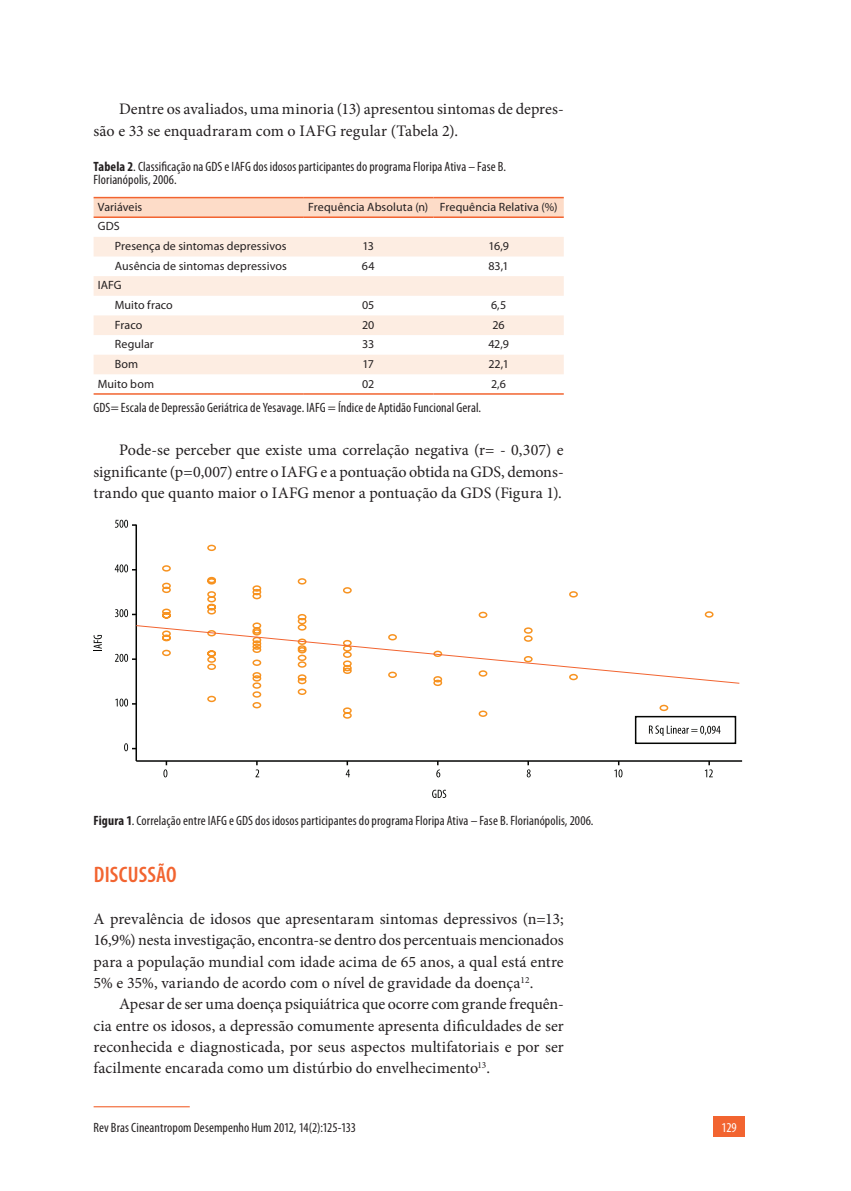
<style>
.page{position:relative;width:851px;height:1191px;background:#fff}
.page>*{position:absolute;margin:0;border:0;box-sizing:border-box;transform-origin:0 0}
.t1{font:600 condensed 22.5px "Myriad Pro";letter-spacing:.01em;color:#f26430}
.t2{font:16.05px/21.3px "Minion Pro";color:#231f20;text-align:justify}
.t3{font:condensed 13.5px/13.5px "Myriad Pro";letter-spacing:.01em;color:#231f20}
.t4{font:condensed 13.5px "Myriad Pro";color:#fff}
.t5{font:12px/19.6px "Myriad Pro";letter-spacing:.005em;color:#231f20}
.s1{font-weight:700}
</style>
<div class="page">
<hr style="left:94px;top:1106px;width:96px;height:1px;background:#f26430">
<div style="left:713px;top:1116px;width:31px;height:20px;background:#f26430"></div>
<div style="left:94px;top:198px;width:469px;height:18px;background:#fddcc8"></div>
<svg style="left:94px;top:237px;width:469px;height:137px;fill:#fdede2"></svg>
<hr style="left:94px;top:393px;width:209px;height:2px;background:#f26430">
<hr style="left:303px;top:393px;width:130px;height:2px;background:#f26430">
<hr style="left:433px;top:393px;width:130px;height:2px;background:#f26430">
<hr style="left:94px;top:197px;width:209px;height:1px;background:#f26430">
<hr style="left:303px;top:197px;width:130px;height:1px;background:#f26430">
<hr style="left:433px;top:197px;width:130px;height:1px;background:#f26430">
<hr style="left:94px;top:216px;width:209px;height:2px;background:#f26430">
<hr style="left:303px;top:216px;width:130px;height:2px;background:#f26430">
<hr style="left:433px;top:216px;width:130px;height:2px;background:#f26430">
<hr style="left:136px;top:760px;width:606px;height:1px;background:#040503">
<svg style="left:432px;top:789px;width:14px;height:9px"></svg>
<svg style="left:614px;top:761px;width:8px;height:16px"></svg>
<svg style="left:526px;top:761px;width:4px;height:16px"></svg>
<svg style="left:436px;top:761px;width:4px;height:16px"></svg>
<svg style="left:345px;top:761px;width:5px;height:16px"></svg>
<svg style="left:255px;top:761px;width:4px;height:16px"></svg>
<svg style="left:163px;top:761px;width:4px;height:16px"></svg>
<svg style="left:704px;top:761px;width:8px;height:16px"></svg>
<hr style="left:135px;top:524px;width:2px;height:237px;background:#040503">
<svg style="left:94px;top:635px;width:8px;height:16px"></svg>
<svg style="left:115px;top:564px;width:21px;height:8px"></svg>
<svg style="left:115px;top:609px;width:21px;height:8px"></svg>
<svg style="left:115px;top:698px;width:21px;height:8px"></svg>
<svg style="left:124px;top:743px;width:12px;height:8px"></svg>
<svg style="left:115px;top:520px;width:21px;height:8px"></svg>
<svg style="left:162px;top:544px;width:552px;height:175px"></svg>
<svg style="left:115px;top:625px;width:625px;height:59px"></svg>
<svg style="left:648px;top:725px;width:72px;height:10px"></svg>
<div style="left:634px;top:716px;width:102px;height:28px;border:2px solid #040503"></div>
<p class="t2" style="left:94px;top:99px;width:471px;text-indent:26px">Dentre os avaliados, uma minoria (13) apresentou sintomas de depres&shy;são e 33 se enquadraram com o IAFG regular (Tabela 2).</p>
<p class="t3" style="left:94px;top:160px;width:414px"><span class="s1">Tabela 2</span>. Classificação na GDS e IAFG dos idosos participantes do programa Floripa Ativa – Fase B.<br>Florianópolis, 2006.</p>
<p class="t5" style="left:98px;top:197px;width:46px">Variáveis</p>
<p class="t5" style="left:308px;top:197px;width:250px">Frequência Absoluta (n) Frequência Relativa (%)</p>
<p class="t5" style="left:115px;top:217px;width:173px;text-indent:-17px">GDS<br>Presença de sintomas depressivos</p>
<p class="t5" style="left:362px;top:236px;width:13px">13</p>
<p class="t5" style="left:488px;top:236px;width:22px">16,9</p>
<p class="t5" style="left:115px;top:256px;width:173px">Ausência de sintomas depressivos</p>
<p class="t5" style="left:362px;top:256px;width:14px">64</p>
<p class="t5" style="left:488px;top:256px;width:22px">83,1</p>
<p class="t5" style="left:115px;top:276px;width:60px;text-indent:-17px">IAFG<br>Muito fraco</p>
<p class="t5" style="left:362px;top:295px;width:14px">05</p>
<p class="t5" style="left:491px;top:295px;width:17px">6,5</p>
<p class="t5" style="left:115px;top:315px;width:29px">Fraco</p>
<p class="t5" style="left:362px;top:315px;width:14px">20</p>
<p class="t5" style="left:492px;top:315px;width:14px">26</p>
<p class="t5" style="left:115px;top:335px;width:40px">Regular</p>
<p class="t5" style="left:362px;top:335px;width:14px">33</p>
<p class="t5" style="left:488px;top:335px;width:22px">42,9</p>
<p class="t5" style="left:115px;top:354px;width:25px">Bom</p>
<p class="t5" style="left:362px;top:354px;width:13px">17</p>
<p class="t5" style="left:488px;top:354px;width:22px">22,1</p>
<p class="t5" style="left:98px;top:374px;width:58px">Muito bom</p>
<p class="t5" style="left:362px;top:374px;width:14px">02</p>
<p class="t5" style="left:491px;top:374px;width:17px">2,6</p>
<p class="t3" style="left:94px;top:401px;width:389px">GDS= Escala de Depressão Geriátrica de Yesavage. IAFG = Índice de Aptidão Funcional Geral.</p>
<p class="t2" style="left:94px;top:440px;width:471px;text-indent:26px">Pode-se perceber que existe uma correlação negativa (r= - 0,307) e significante (p=0,007) entre o IAFG e a pontuação obtida na GDS, demons&shy;trando que quanto maior o IAFG menor a pontuação da GDS (Figura 1).</p>
<p class="t3" style="left:94px;top:814px;width:501px"><span class="s1">Figura 1</span>. Correlação entre IAFG e GDS dos idosos participantes do programa Floripa Ativa – Fase B. Florianópolis, 2006.</p>
<h1 class="t1" style="left:94px;top:861px;width:84px">DISCUSSÃO</h1>
<p class="t2" style="left:94px;top:908px;width:471px">A prevalência de idosos que apresentaram sintomas depressivos (n=13; 16,9%) nesta investigação, encontra-se dentro dos percentuais mencionados para a população mundial com idade acima de 65 anos, a qual está entre 5% e 35%, variando de acordo com o nível de gravidade da doença<sup>12</sup>.</p>
<p class="t2" style="left:94px;top:993px;width:471px;text-indent:26px">Apesar de ser uma doença psiquiátrica que ocorre com grande frequên&shy;cia entre os idosos, a depressão comumente apresenta dificuldades de ser reconhecida e diagnosticada, por seus aspectos multifatoriais e por ser facilmente encarada como um distúrbio do envelhecimento<sup>13</sup>.</p>
<p class="t3" style="left:94px;top:1120px;width:264px">Rev Bras Cineantropom Desempenho Hum 2012, 14(2):125-133</p>
<p class="t4" style="left:721px;top:1119px;width:17px">129</p>
</div>
